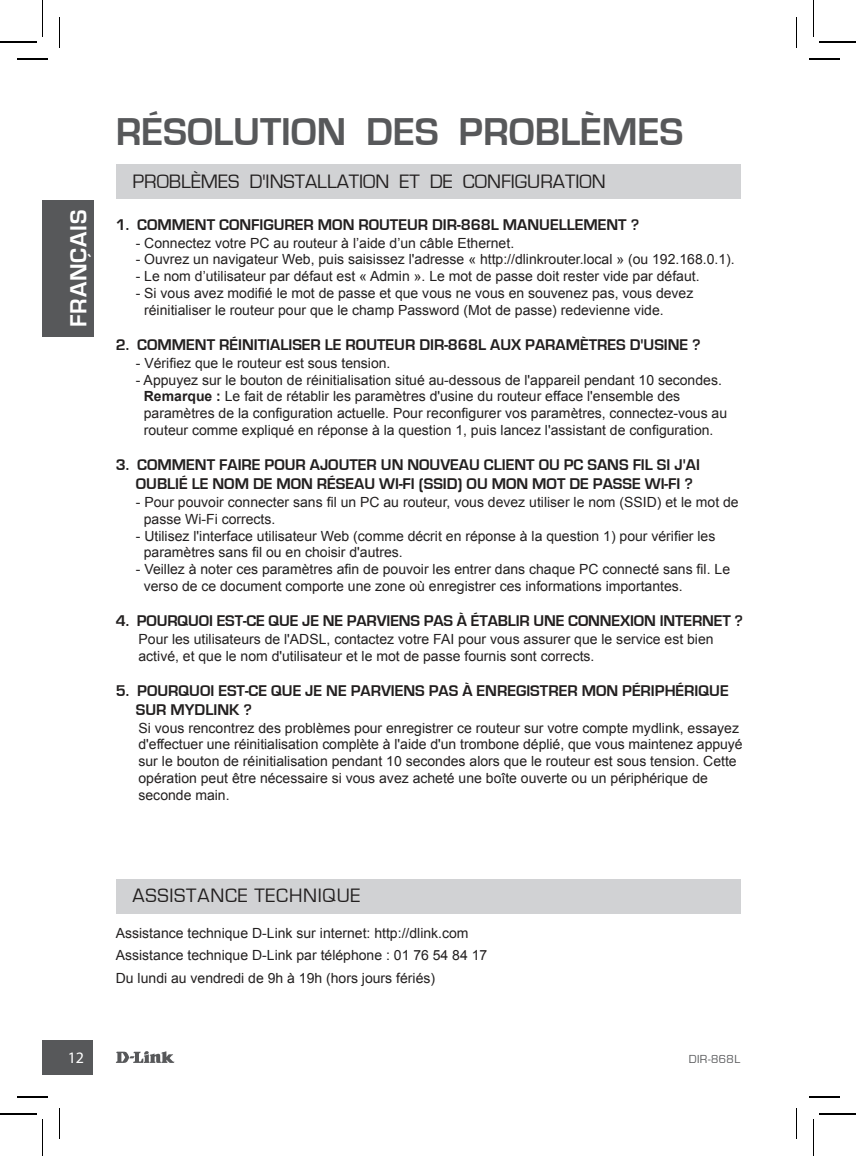
<style>
.page{position:relative;width:856px;height:1156px;background:#fff}
.page>*{position:absolute;margin:0;border:0;box-sizing:border-box;transform-origin:0 0}
.t1{font:700 40px "Eurostile";color:#57585a}
.t2{font:700 24px "Eurostile";letter-spacing:.035em;color:#fff}
.t3{font:20px "Eurostile";color:#221f1f}
.t4{font:20px "Eurostile";letter-spacing:.04em;color:#221f1f}
.t5{font:700 16px/19.2px "Eurostile";color:#221f1f}
.t6{font:16px "Myriad Pro";color:#fff}
.t7{font:14px/16.8px "Arial";color:#221f1f}
.t8{font:12px "Eurostile";letter-spacing:.03em;color:#57585a}
.s1{font-weight:700}
</style>
<div class="page">
<svg style="left:116px;top:1051px;width:58px;height:12px"></svg>
<div style="left:42px;top:1040px;width:51px;height:34px;background:#57585a"></div>
<div style="left:42px;top:200px;width:51px;height:137px;background:#57585a"></div>
<div style="left:116px;top:164px;width:623px;height:34px;background:#d1d2d4"></div>
<div style="left:116px;top:879px;width:623px;height:34px;background:#d1d2d4"></div>
<hr style="left:17px;top:59px;width:30px;height:1px;background:#000">
<hr style="left:808px;top:59px;width:30px;height:1px;background:#000">
<hr style="left:17px;top:1097px;width:30px;height:1px;background:#000">
<hr style="left:17px;top:1096px;width:30px;height:1px;background:#000">
<hr style="left:808px;top:1097px;width:30px;height:1px;background:#000">
<hr style="left:808px;top:1096px;width:30px;height:1px;background:#000">
<hr style="left:59px;top:17px;width:1px;height:30px;background:#000">
<hr style="left:59px;top:1108px;width:1px;height:30px;background:#000">
<hr style="left:796px;top:17px;width:1px;height:30px;background:#000">
<hr style="left:796px;top:1108px;width:1px;height:30px;background:#000">
<hr style="left:0;top:42px;width:36px;height:1px;background:#000">
<hr style="left:819px;top:42px;width:36px;height:1px;background:#000">
<hr style="left:0;top:1114px;width:36px;height:1px;background:#000">
<hr style="left:0;top:1113px;width:36px;height:1px;background:#000">
<hr style="left:819px;top:1114px;width:36px;height:1px;background:#000">
<hr style="left:819px;top:1113px;width:36px;height:1px;background:#000">
<hr style="left:42px;top:0;width:1px;height:36px;background:#000">
<hr style="left:42px;top:1119px;width:1px;height:36px;background:#000">
<hr style="left:813px;top:0;width:1px;height:36px;background:#000">
<hr style="left:813px;top:1119px;width:1px;height:36px;background:#000">
<h2 class="t2" style="left:65px;top:327px;width:118px;rotate:-90deg">FRANÇAIS</h2>
<h1 class="t1" style="left:116px;top:110px;width:568px">RÉSOLUTION DES PROBLÈMES</h1>
<h3 class="t3" style="left:132px;top:171px;width:474px">PROBLÈMES D'INSTALLATION ET DE CONFIGURATION</h3>
<p class="t5" style="left:116px;top:215px;width:524px">1. COMMENT CONFIGURER MON ROUTEUR DIR-868L MANUELLEMENT ?</p>
<p class="t7" style="left:136px;top:234px;width:380px">- Connectez votre PC au routeur à l’aide d’un câble Ethernet.</p>
<p class="t7" style="left:136px;top:251px;width:600px">- Ouvrez un navigateur Web, puis saisissez l'adresse « http://dlinkrouter.local » (ou 192.168.0.1).</p>
<p class="t7" style="left:136px;top:268px;width:565px">- Le nom d’utilisateur par défaut est « Admin ». Le mot de passe doit rester vide par défaut.</p>
<p class="t7" style="left:144px;top:285px;width:550px;text-indent:-8px">- Si vous avez modiié le mot de passe et que vous ne vous en souvenez pas, vous devez réinitialiser le routeur pour que le champ Password (Mot de passe) redevienne vide.</p>
<p class="t5" style="left:116px;top:335px;width:586px">2. COMMENT RÉINITIALISER LE ROUTEUR DIR-868L AUX PARAMÈTRES D'USINE ?</p>
<p class="t7" style="left:136px;top:354px;width:256px">- Vériiez que le routeur est sous tension.</p>
<p class="t7" style="left:144px;top:371px;width:584px;text-indent:-8px">- Appuyez sur le bouton de réinitialisation situé au-dessous de l'appareil pendant 10 secondes.<br><span class="s1">Remarque :</span> Le fait de rétablir les paramètres d'usine du routeur efface l'ensemble des paramètres de la coniguration actuelle. Pour reconigurer vos paramètres, connectez-vous au routeur comme expliqué en réponse à la question 1, puis lancez l'assistant de coniguration.</p>
<p class="t5" style="left:136px;top:455px;width:565px;text-indent:-20px">3. COMMENT FAIRE POUR AJOUTER UN NOUVEAU CLIENT OU PC SANS FIL SI J'AI<br>OUBLIÉ LE NOM DE MON RÉSEAU WI-FI (SSID) OU MON MOT DE PASSE WI-FI ?</p>
<p class="t7" style="left:144px;top:494px;width:596px;text-indent:-8px">- Pour pouvoir connecter sans il un PC au routeur, vous devez utiliser le nom (SSID) et le mot de passe Wi-Fi corrects.</p>
<p class="t7" style="left:144px;top:527px;width:572px;text-indent:-8px">- Utilisez l'interface utilisateur Web (comme décrit en réponse à la question 1) pour vériier les paramètres sans il ou en choisir d'autres.</p>
<p class="t7" style="left:144px;top:561px;width:587px;text-indent:-8px">- Veillez à noter ces paramètres ain de pouvoir les entrer dans chaque PC connecté sans il. Le verso de ce document comporte une zone où enregistrer ces informations importantes.</p>
<p class="t5" style="left:116px;top:611px;width:628px">4. POURQUOI EST-CE QUE JE NE PARVIENS PAS À ÉTABLIR UNE CONNEXION INTERNET ?</p>
<p class="t7" style="left:138px;top:630px;width:576px">Pour les utilisateurs de l'ADSL, contactez votre FAI pour vous assurer que le service est bien activé, et que le nom d'utilisateur et le mot de passe fournis sont corrects.</p>
<p class="t5" style="left:136px;top:680px;width:594px;text-indent:-20px">5. POURQUOI EST-CE QUE JE NE PARVIENS PAS À ENREGISTRER MON PÉRIPHÉRIQUE<br>SUR MYDLINK ?</p>
<p class="t7" style="left:138px;top:719px;width:605px">Si vous rencontrez des problèmes pour enregistrer ce routeur sur votre compte mydlink, essayez d'effectuer une réinitialisation complète à l'aide d'un trombone déplié, que vous maintenez appuyé sur le bouton de réinitialisation pendant 10 secondes alors que le routeur est sous tension. Cette opération peut être nécessaire si vous avez acheté une boîte ouverte ou un périphérique de seconde main.</p>
<h3 class="t4" style="left:132px;top:884px;width:229px">ASSISTANCE TECHNIQUE</h3>
<p class="t7" style="left:116px;top:921px;width:373px;line-height:22.4px">Assistance technique D-Link sur internet: http://dlink.com<br>Assistance technique D-Link par téléphone : 01 76 54 84 17<br>Du lundi au vendredi de 9h à 19h (hors jours fériés)</p>
<p class="t6" style="left:68px;top:1049px;width:18px">12</p>
<p class="t8" style="left:688px;top:1052px;width:53px">DIR-868L</p>
</div>
